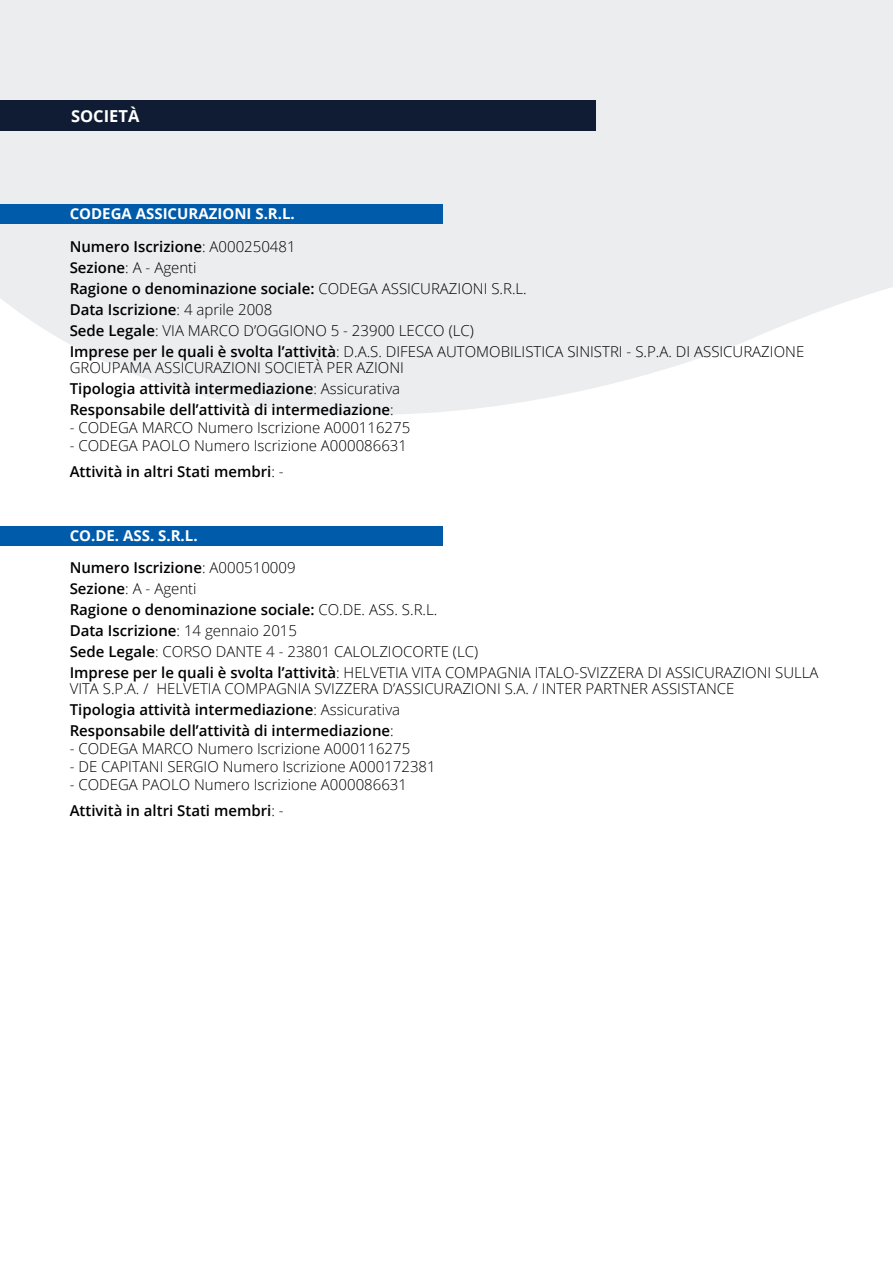
<style>
.page{position:relative;width:893px;height:1263px;background:#fff}
.page>*{position:absolute;margin:0;border:0;box-sizing:border-box;transform-origin:0 0}
.t1{font:700 16.5px "Open Sans";color:#fff}
.t2{font:300 15px/21px "Open Sans";color:#000}
.t3{font:600 15px/21px "Open Sans";color:#000}
.t4{font:700 15px "Open Sans";color:#fff}
.s1{font-weight:600}
.s2{font-weight:300}
</style>
<div class="page">
<svg style="left:0;top:0;width:893px;height:415px;background:#edeef0"></svg>
<div style="left:0;top:527px;width:443px;height:19px;background:#005cab"></div>
<div style="left:0;top:204px;width:443px;height:19px;background:#005cab"></div>
<div style="left:0;top:100px;width:595px;height:31px;background:#101c33"></div>
<p class="t1" style="left:71px;top:105px;width:70px">SOCIETÀ</p>
<p class="t4" style="left:70px;top:203px;width:227px">CODEGA ASSICURAZIONI S.R.L.</p>
<p class="t2" style="left:70px;top:235px;width:736px"><span class="s1">Numero Iscrizione</span>: A000250481<br><span class="s1">Sezione</span>: A - Agenti<br><span class="s1">Ragione o denominazione sociale:</span> CODEGA ASSICURAZIONI S.R.L.<br><span class="s1">Data Iscrizione</span>: 4 aprile 2008<br><span class="s1">Sede Legale</span>: VIA MARCO D’OGGIONO 5 - 23900 LECCO (LC)<br><span class="s1">Imprese per le quali è svolta l’attività</span>: D.A.S. DIFESA AUTOMOBILISTICA SINISTRI - S.P.A. DI ASSICURAZIONE</p>
<p class="t3" style="left:70px;top:357px;width:336px"><span class="s2">GROUPAMA ASSICURAZIONI SOCIETÀ PER AZIONI<br></span>Tipologia attività intermediazione<span class="s2">: Assicurativa<br></span>Responsabile dell’attività di intermediazione<span class="s2">:</span></p>
<p class="t2" style="left:70px;top:417px;width:342px">- CODEGA MARCO Numero Iscrizione A000116275</p>
<p class="t2" style="left:70px;top:433px;width:339px;line-height:25.5px">- CODEGA PAOLO Numero Iscrizione A000086631<br><span class="s1">Attività in altri Stati membri</span>: -</p>
<p class="t4" style="left:70px;top:525px;width:129px">CO.DE. ASS. S.R.L.</p>
<p class="t2" style="left:70px;top:557px;width:750px"><span class="s1">Numero Iscrizione</span>: A000510009<br><span class="s1">Sezione</span>: A - Agenti<br><span class="s1">Ragione o denominazione sociale:</span> CO.DE. ASS. S.R.L.<br><span class="s1">Data Iscrizione</span>: 14 gennaio 2015<br><span class="s1">Sede Legale</span>: CORSO DANTE 4 - 23801 CALOLZIOCORTE (LC)<br><span class="s1">Imprese per le quali è svolta l’attività</span>: HELVETIA VITA COMPAGNIA ITALO-SVIZZERA DI ASSICURAZIONI SULLA</p>
<p class="t2" style="left:70px;top:678px;width:666px">VITA S.P.A. / HELVETIA COMPAGNIA SVIZZERA D’ASSICURAZIONI S.A. / INTER PARTNER ASSISTANCE<br><span class="s1">Tipologia attività intermediazione</span>: Assicurativa<br><span class="s1">Responsabile dell’attività di intermediazione</span>:</p>
<p class="t2" style="left:70px;top:738px;width:342px">- CODEGA MARCO Numero Iscrizione A000116275</p>
<p class="t2" style="left:70px;top:756px;width:368px">- DE CAPITANI SERGIO Numero Iscrizione A000172381</p>
<p class="t2" style="left:70px;top:772px;width:339px;line-height:25.5px">- CODEGA PAOLO Numero Iscrizione A000086631<br><span class="s1">Attività in altri Stati membri</span>: -</p>
</div>
